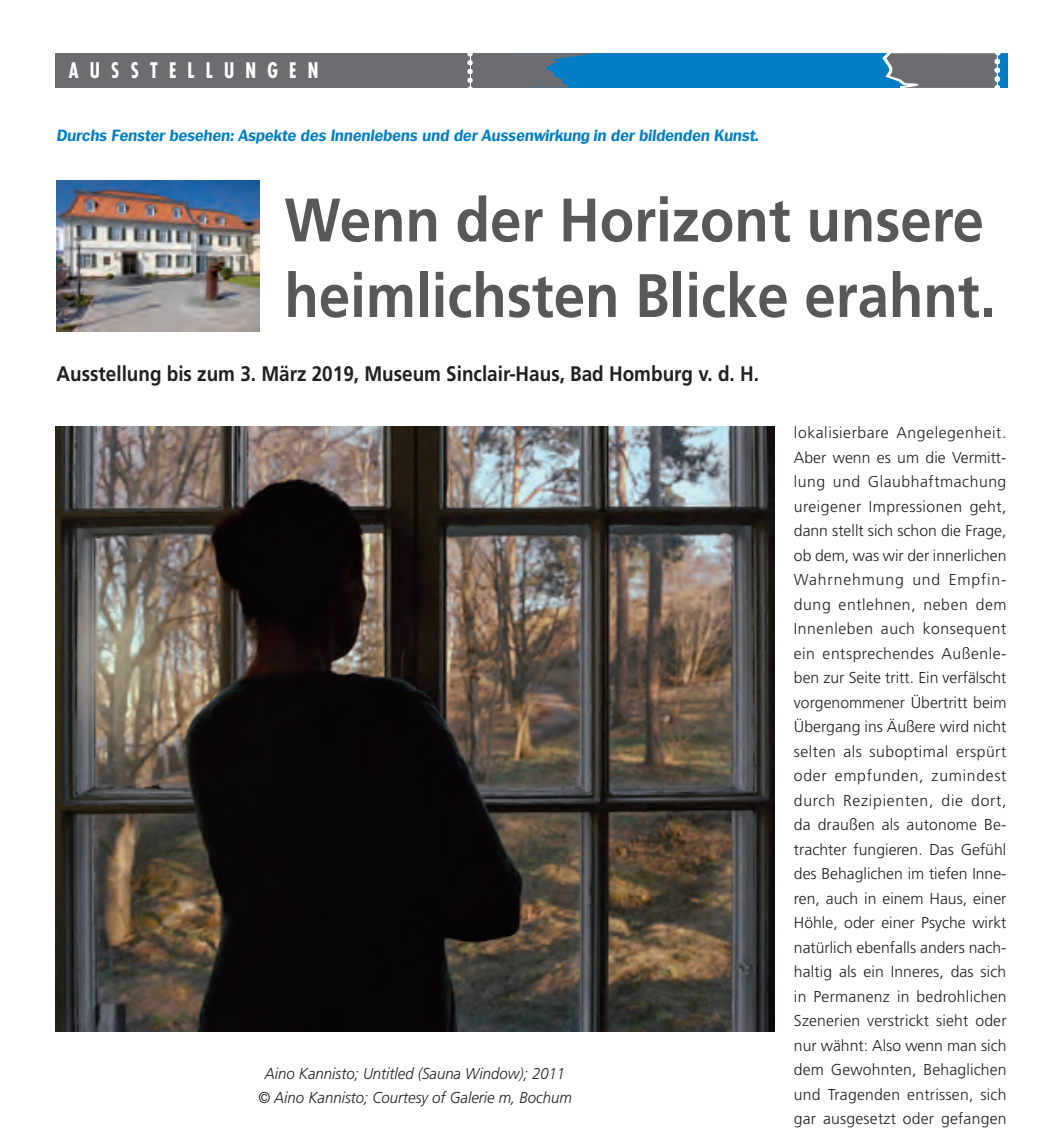
<style>
.page{position:relative;width:1060px;height:1135px;background:#fff}
.page>*{position:absolute;margin:0;border:0;box-sizing:border-box;transform-origin:0 0}
.t1{font:700 61.25px/75.6px "Frutiger";color:#57585a;scale:.92 1}
.t2{font:700 21px "Frutiger";color:#231f20;scale:.9 1}
.t3{font:700 condensed 21px "Futura";letter-spacing:.6em;color:#fff;scale:.89 1}
.t4{font:300 15.75px/24.5px "Frutiger";letter-spacing:.015em;color:#231f20;text-align:justify}
.t5{font:italic 700 15.75px "Futon";color:#007ec5}
.t6{font:italic 300 15.75px/24.5px "Frutiger";color:#231f20;text-align:center;scale:.95 1}
</style>
<div class="page">
<div style="left:55px;top:53px;width:952px;height:35px;background:#6c6d70"></div>
<svg style="left:467px;top:53px;width:540px;height:35px"></svg>
<hr style="left:997px;top:55px;width:1px;height:31px;background:#fff">
<img style="left:55px;top:426px;width:719px;height:605px">
<img style="left:57px;top:180px;width:203px;height:151px">
<h2 class="t3" style="left:69px;top:58px;width:282px">AUSSTELLUNGEN</h2>
<h2 class="t3" style="left:69px;top:58px;width:134px">RAHMEN</h2>
<p class="t5" style="left:57px;top:127px;width:703px">Durchs Fenster besehen: Aspekte des Innenlebens und der Aussenwirkung in der bildenden Kunst.</p>
<h1 class="t1" style="left:284px;top:182px;width:774px">Wenn der Horizont unsere heimlichsten Blicke erahnt.</h1>
<h2 class="t2" style="left:57px;top:361px;width:782px">Ausstellung bis zum 3. März 2019, Museum Sinclair-Haus, Bad Homburg v. d. H.</h2>
<p class="t6" style="left:258px;top:1060px;width:332px">Aino Kannisto; Untitled (Sauna Window); 2011 © Aino Kannisto; Courtesy of Galerie m, Bochum</p>
<p class="t4" style="left:794px;top:420px;width:214px">lokalisierbare Angelegenheit.<br>Aber wenn es um die Vermitt&shy;lung und Glaubhaftmachung ureigener Impressionen geht, dann stellt sich schon die Frage, ob dem, was wir der innerlichen Wahrnehmung und Empfin&shy;dung entlehnen, neben dem Innenleben auch konsequent ein entsprechendes Außenle&shy;ben zur Seite tritt. Ein verfälscht vorgenommener Übertritt beim Übergang ins Äußere wird nicht selten als suboptimal erspürt oder empfunden, zumindest durch Rezipienten, die dort, da draußen als autonome Be&shy;trachter fungieren. Das Gefühl des Behaglichen im tiefen Inne&shy;ren, auch in einem Haus, einer Höhle, oder einer Psyche wirkt natürlich ebenfalls anders nach&shy;haltig als ein Inneres, das sich in Permanenz in bedrohlichen Szenerien verstrickt sieht oder nur wähnt: Also wenn man sich dem Gewohnten, Behaglichen und Tragenden entrissen, sich gar ausgesetzt oder gefangen</p>
</div>
